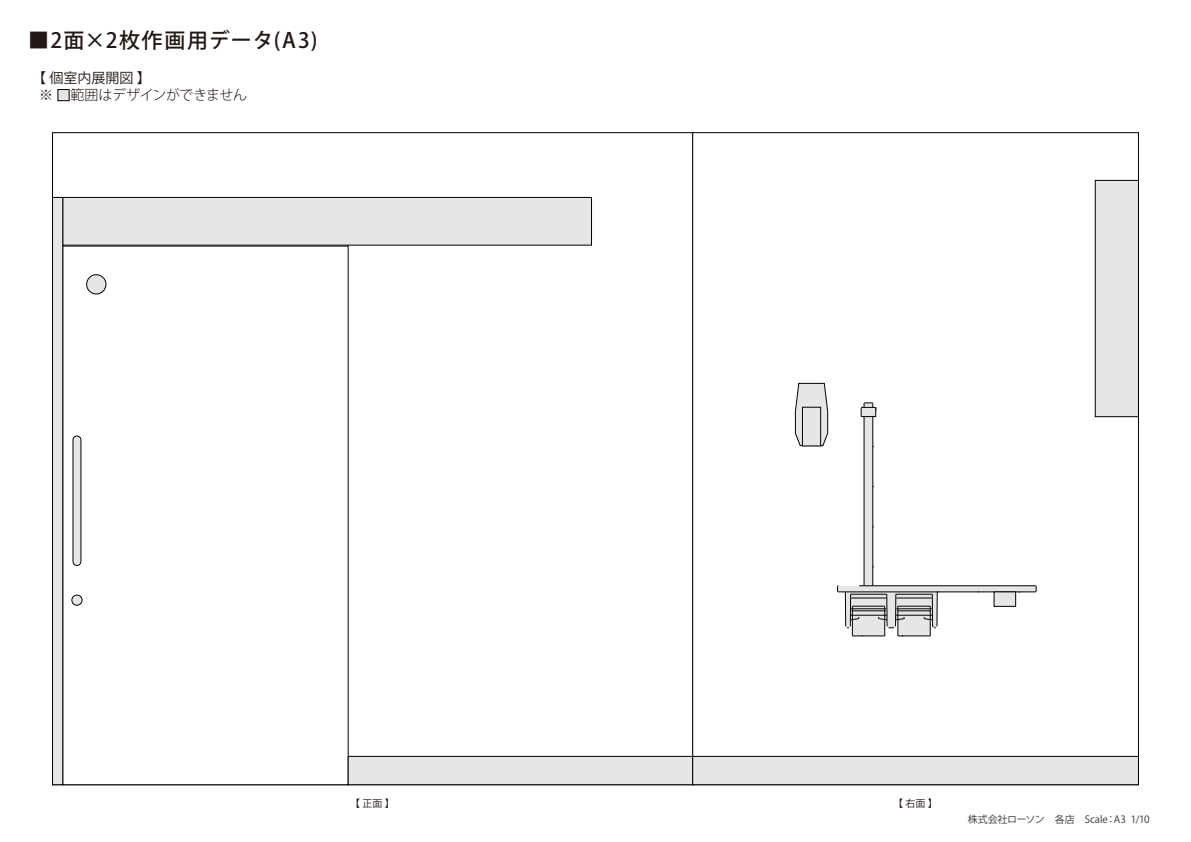
<style>
.page{position:relative;width:1191px;height:842px;background:#fff}
.page>*{position:absolute;margin:0;border:0;box-sizing:border-box;transform-origin:0 0}
.t1{font:500 21px "Koz Go Pr 6 N";letter-spacing:.055em;color:#221815}
.t2{font:300 14px/17px "Koz Go Pr 6 N";letter-spacing:-.02em;color:#221815}
.t3{font:10px "Koz Go Std Light 83 pv RKSJ H";letter-spacing:-.01em;color:#323333}
.t4{font:10px "Koz Go Pr 6 N";color:#221815}
.s1{font-weight:400}
.s2{color:#e6e6e6}
</style>
<div class="page">
<div style="left:348px;top:756px;width:345px;height:29px;background:#e6e6e6;border:1px solid #040000"></div>
<div style="left:73px;top:436px;width:8px;height:129px;background:#e6e6e6;border-radius:4px"></div>
<div style="left:73px;top:436px;width:8px;height:130px;border:1px solid #040000;border-radius:4px"></div>
<div style="left:63px;top:197px;width:528px;height:48px;background:#e6e6e6;border:1px solid #040000"></div>
<div style="left:87px;top:275px;width:19px;height:19px;background:#e6e6e6;border-radius:50%"></div>
<div style="left:86px;top:275px;width:20px;height:19px;border:1px solid #040000;border-radius:50%"></div>
<div style="left:72px;top:595px;width:10px;height:10px;background:#e6e6e6;border-radius:50%"></div>
<div style="left:72px;top:595px;width:10px;height:10px;border:1px solid #040000;border-radius:50%"></div>
<div style="left:52px;top:197px;width:11px;height:588px;background:#e6e6e6;border:1px solid #040000"></div>
<div style="left:692px;top:133px;width:446px;height:652px;background:#fff;border:1px solid #040000"></div>
<div style="left:1095px;top:180px;width:43px;height:237px;background:#e6e6e6;border:1px solid #040000"></div>
<svg style="left:837px;top:407px;width:199px;height:229px"></svg>
<hr style="left:852px;top:606px;width:32px;height:1px;background:#040000">
<hr style="left:851px;top:611px;width:34px;height:1px;background:#040000">
<hr style="left:852px;top:636px;width:32px;height:1px;background:#040000">
<hr style="left:850px;top:615px;width:37px;height:1px;background:#040000">
<hr style="left:851px;top:609px;width:35px;height:1px;background:#040000">
<hr style="left:930px;top:606px;width:1px;height:30px;background:#040000">
<hr style="left:897px;top:606px;width:1px;height:30px;background:#040000">
<hr style="left:884px;top:606px;width:1px;height:30px;background:#040000">
<hr style="left:898px;top:636px;width:32px;height:1px;background:#040000">
<hr style="left:936px;top:592px;width:1px;height:34px;background:#040000">
<hr style="left:932px;top:594px;width:1px;height:32px;background:#040000">
<hr style="left:886px;top:594px;width:1px;height:32px;background:#040000">
<hr style="left:895px;top:594px;width:1px;height:32px;background:#040000">
<hr style="left:898px;top:606px;width:32px;height:1px;background:#040000">
<hr style="left:895px;top:615px;width:37px;height:1px;background:#040000">
<hr style="left:896px;top:609px;width:35px;height:1px;background:#040000">
<hr style="left:897px;top:611px;width:33px;height:1px;background:#040000">
<hr style="left:895px;top:594px;width:37px;height:1px;background:#040000">
<hr style="left:896px;top:598px;width:35px;height:1px;background:#040000">
<hr style="left:852px;top:606px;width:1px;height:30px;background:#040000">
<hr style="left:845px;top:592px;width:1px;height:34px;background:#040000">
<hr style="left:850px;top:594px;width:1px;height:32px;background:#040000">
<hr style="left:838px;top:592px;width:197px;height:1px;background:#040000">
<hr style="left:859px;top:586px;width:176px;height:1px;background:#040000">
<hr style="left:851px;top:598px;width:35px;height:1px;background:#040000">
<hr style="left:850px;top:594px;width:36px;height:1px;background:#040000">
<hr style="left:872px;top:417px;width:1px;height:169px;background:#040000">
<hr style="left:864px;top:417px;width:1px;height:169px;background:#040000">
<svg style="left:924px;top:617px;width:8px;height:3px"></svg>
<svg style="left:895px;top:617px;width:9px;height:3px"></svg>
<svg style="left:878px;top:617px;width:9px;height:3px"></svg>
<svg style="left:850px;top:617px;width:9px;height:3px"></svg>
<svg style="left:1035px;top:585px;width:2px;height:7px"></svg>
<svg style="left:860px;top:403px;width:16px;height:14px"></svg>
<div style="left:692px;top:756px;width:446px;height:29px;background:#e6e6e6;border:1px solid #040000"></div>
<div style="left:994px;top:592px;width:21px;height:14px;background:#e6e6e6"></div>
<svg style="left:795px;top:383px;width:33px;height:63px"></svg>
<div style="left:802px;top:407px;width:18px;height:39px;background:#e6e6e6;border:1px solid #040000"></div>
<div style="left:58px;top:89px;width:11px;height:12px;border:1px solid #040000"></div>
<h1 class="t1" style="left:28px;top:28px;width:291px">■2面×2枚作画用データ(A3)</h1>
<h2 class="t2" style="left:39px;top:70px;width:210px;text-indent:-7px"><span class="s1">【 個室内展開図 】<br></span>※ <span class="s2">■</span>範囲はデザインができません</h2>
<p class="t4" style="left:350px;top:797px;width:46px">【 正面 】</p>
<p class="t4" style="left:893px;top:797px;width:46px">【 右面 】</p>
<p class="t3" style="left:968px;top:813px;width:183px">株式会社ローソン　各店　Scale：A3 1/10</p>
</div>
